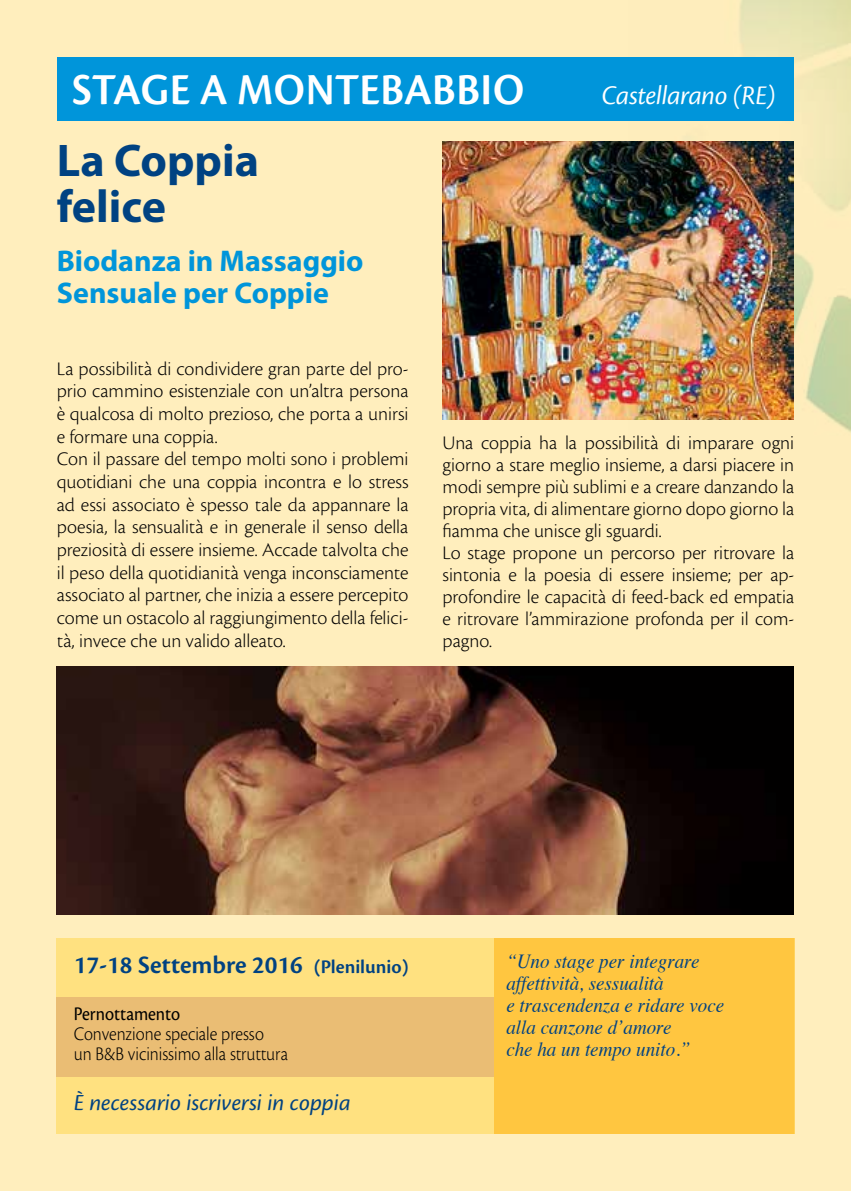
<style>
.page{position:relative;width:851px;height:1191px;background:#fff}
.page>*{position:absolute;margin:0;border:0;box-sizing:border-box;transform-origin:0 0}
.t1{font:600 46px "Cronos Pro";letter-spacing:.01em;color:#fff;scale:.95 1}
.t2{font:700 46px/46px "Myriad Pro";color:#004282}
.t3{font:700 30px/32px "Myriad Pro";color:#0095da}
.t4{font:28px "Cronos Pro Disp It";letter-spacing:-.01em;color:#fff}
.t5{font:600 26px "Cronos Pro";color:#004282}
.t6{font:italic 24px "Cronos Pro";letter-spacing:-.005em;color:#004282}
.t7{font:300 20px/22.6px "Cronos Pro";color:#000}
.t8{font:italic 20px/22px "Times";color:#004282;scale:.95 1}
.t9{font:300 20px/20px "Cronos Pro";color:#000;scale:.9 1}
.t10{font:20px "Cronos Pro";letter-spacing:-.005em;color:#000;scale:.9 1}
.s1{font-size:20px}
</style>
<div class="page">
<div style="left:0;top:0;width:850px;height:1191px;background:#ffeebd"></div>
<img style="left:628px;top:0;width:222px;height:432px">
<div style="left:57px;top:58px;width:736px;height:63px;background:#0095da"></div>
<div style="left:57px;top:938px;width:737px;height:196px;background:#ffe180"></div>
<div style="left:494px;top:938px;width:300px;height:196px;background:#ffc640"></div>
<img style="left:57px;top:666px;width:736px;height:249px">
<img style="left:442px;top:142px;width:351px;height:278px">
<div style="left:57px;top:997px;width:437px;height:79px;background:#eabd74"></div>
<h1 class="t1" style="left:72px;top:63px;width:477px">STAGE A MONTEBABBIO</h1>
<h3 class="t4" style="left:601px;top:79px;width:175px">Castellarano (RE)</h3>
<h1 class="t2" style="left:57px;top:138px;width:204px">La Coppia felice</h1>
<h2 class="t3" style="left:57px;top:246px;width:308px">Biodanza in Massaggio<br>Sensuale per Coppie</h2>
<p class="t7" style="left:57px;top:357px;width:353px">La possibilità di condividere gran parte del pro&shy;prio cammino esistenziale con un’altra persona è qualcosa di molto prezioso, che porta a unirsi e formare una coppia.<br>Con il passare del tempo molti sono i problemi quotidiani che una coppia incontra e lo stress ad essi associato è spesso tale da appannare la poesia, la sensualità e in generale il senso della preziosità di essere insieme. Accade talvolta che il peso della quotidianità venga inconsciamente associato al partner, che inizia a essere percepito come un ostacolo al raggiungimento della felici&shy;tà, invece che un valido alleato.</p>
<p class="t7" style="left:442px;top:431px;width:353px;line-height:22px">Una coppia ha la possibilità di imparare ogni giorno a stare meglio insieme, a darsi piacere in modi sempre più sublimi e a creare danzando la propria vita, di alimentare giorno dopo giorno la fiamma che unisce gli sguardi.<br>Lo stage propone un percorso per ritrovare la sintonia e la poesia di essere insieme; per ap&shy;profondire le capacità di feed-back ed empatia e ritrovare l’ammirazione profonda per il com&shy;pagno.</p>
<h3 class="t5" style="left:74px;top:949px;width:336px">17-18 Settembre 2016 <span class="s1">(Plenilunio)</span></h3>
<p class="t10" style="left:74px;top:1002px;width:120px">Pernottamento</p>
<p class="t9" style="left:74px;top:1024px;width:239px">Convenzione speciale presso<br>un B&amp;B vicinissimo alla struttura</p>
<p class="t6" style="left:74px;top:1089px;width:278px">È necessario iscriversi in coppia</p>
<p class="t8" style="left:506px;top:948px;width:231px">“Uno stage per integrare affettività, sessualità<br>e trascendenza e ridare voce alla canzone d’amore<br>che ha un tempo unito.”</p>
</div>
